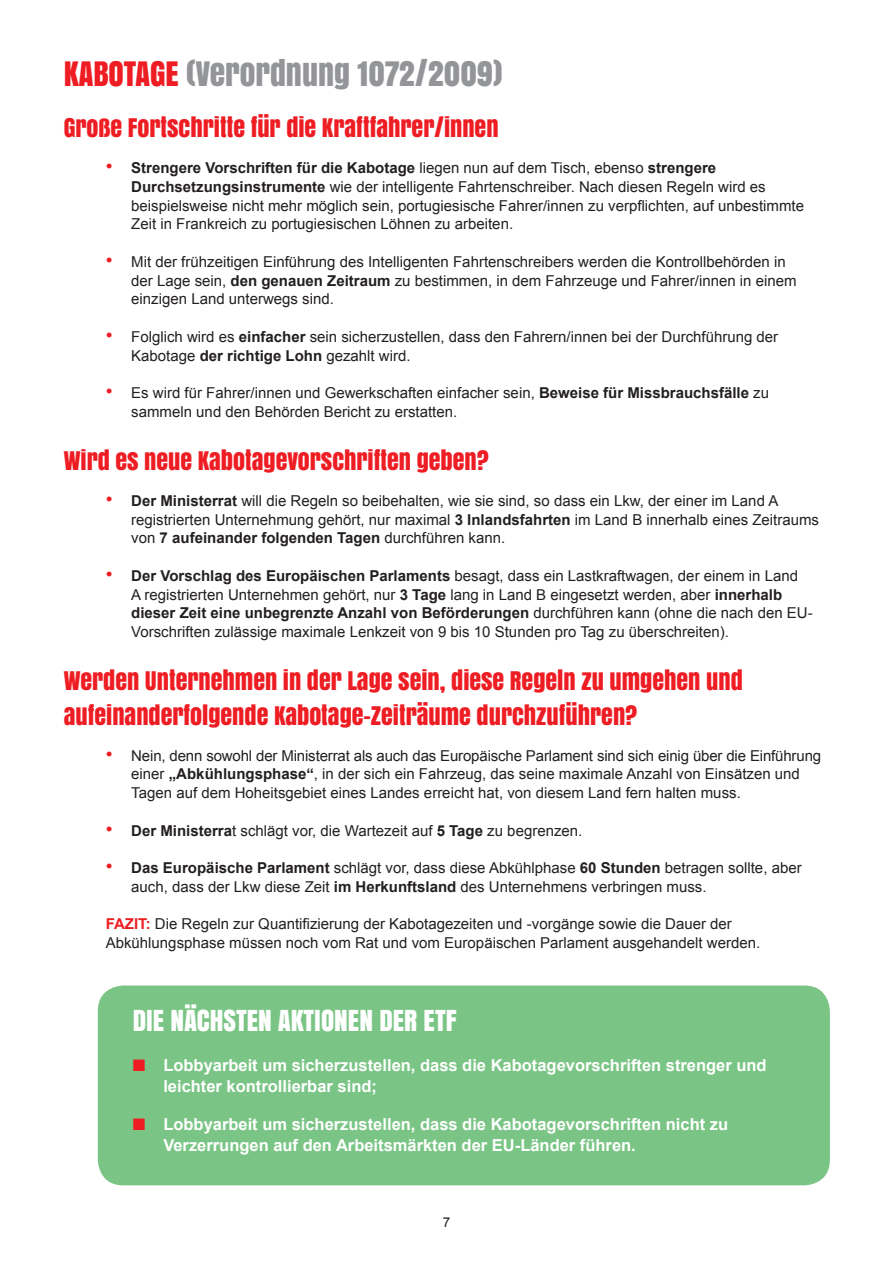
<style>
.page{position:relative;width:893px;height:1263px;background:#fff}
.page>*{position:absolute;margin:0;border:0;box-sizing:border-box;transform-origin:0 0}
._5_Bhead{font:31.5px "Anton";color:#939598}
._0_normal{font:27px "Anton";color:#fff}
._6_C-Head{font:24px/34.5px "Anton";color:#ee1d23}
._0_normal-2{font:700 16.5px/21px "Arial";color:#fff}
._3_item{font:15px/18.8px "Arial";color:#231f20}
._0_normal-3{font:15px/18.8px "Arial";color:#231f20}
.t1{font:13.5px "Arial";color:#231f20}
.s1{color:#ee1d23}
.s2{font-size:19.5px;color:#ee1d23}
.s3{font-weight:700}
.s4{font-weight:700;color:#ee1d23}
</style>
<div class="page">
<div style="left:98px;top:985px;width:732px;height:200px;background:#7ac585;border-radius:26px"></div>
<p class="_5_Bhead" style="left:64px;top:49px;width:441px"><span class="s1">KABOTAGE</span> (VERORDNUNG 1072/2009)</p>
<p class="_6_C-Head" style="left:64px;top:110px;width:436px">GROßE FORTSCHRITTE FÜR DIE KRAFTFAHRER/INNEN</p>
<p class="_3_item" style="left:131px;top:159px;width:674px;text-indent:-26px"><span class="s2">•</span> <span class="s3">Strengere Vorschriften für die Kabotage</span> liegen nun auf dem Tisch, ebenso <span class="s3">strengere Durchsetzungsinstrumente</span> wie der intelligente Fahrtenschreiber. Nach diesen Regeln wird es beispielsweise nicht mehr möglich sein, portugiesische Fahrer/innen zu verpflichten, auf unbestimmte Zeit in Frankreich zu portugiesischen Löhnen zu arbeiten.</p>
<p class="_3_item" style="left:131px;top:252px;width:667px;text-indent:-26px"><span class="s2">•</span> Mit der frühzeitigen Einführung des Intelligenten Fahrtenschreibers werden die Kontrollbehörden in der Lage sein, <span class="s3">den genauen Zeitraum</span> zu bestimmen, in dem Fahrzeuge und Fahrer/innen in einem einzigen Land unterwegs sind.</p>
<p class="_3_item" style="left:131px;top:327px;width:648px;text-indent:-26px"><span class="s2">•</span> Folglich wird es <span class="s3">einfacher</span> sein sicherzustellen, dass den Fahrern/innen bei der Durchführung der<br>Kabotage <span class="s3">der richtige Lohn</span> gezahlt wird.</p>
<p class="_3_item" style="left:131px;top:384px;width:639px;text-indent:-26px"><span class="s2">•</span> Es wird für Fahrer/innen und Gewerkschaften einfacher sein, <span class="s3">Beweise für Missbrauchsfälle</span> zu sammeln und den Behörden Bericht zu erstatten.</p>
<p class="_6_C-Head" style="left:64px;top:443px;width:427px">WIRD ES NEUE KABOTAGEVORSCHRIFTEN GEBEN?</p>
<p class="_3_item" style="left:131px;top:491px;width:689px;text-indent:-26px"><span class="s2">•</span> <span class="s3">Der Ministerrat</span> will die Regeln so beibehalten, wie sie sind, so dass ein Lkw, der einer im Land A registrierten Unternehmung gehört, nur maximal <span class="s3">3 Inlandsfahrten</span> im Land B innerhalb eines Zeitraums von <span class="s3">7 aufeinander folgenden Tagen</span> durchführen kann.</p>
<p class="_3_item" style="left:131px;top:566px;width:683px;text-indent:-26px"><span class="s2">•</span> <span class="s3">Der Vorschlag des Europäischen Parlaments</span> besagt, dass ein Lastkraftwagen, der einem in Land<br>A registrierten Unternehmen gehört, nur <span class="s3">3 Tage</span> lang in Land B eingesetzt werden, aber <span class="s3">innerhalb dieser Zeit eine unbegrenzte Anzahl von Beförderungen</span> durchführen kann (ohne die nach den EU-Vorschriften zulässige maximale Lenkzeit von 9 bis 10 Stunden pro Tag zu überschreiten).</p>
<p class="_6_C-Head" style="left:64px;top:663px;width:680px">WERDEN UNTERNEHMEN IN DER LAGE SEIN, DIESE REGELN ZU UMGEHEN UND<br>AUFEINANDERFOLGENDE KABOTAGE-ZEITRÄUME DURCHZUFÜHREN?</p>
<p class="_3_item" style="left:131px;top:746px;width:691px;text-indent:-26px"><span class="s2">•</span> Nein, denn sowohl der Ministerrat als auch das Europäische Parlament sind sich einig über die Einführung einer <span class="s3">„Abkühlungsphase“</span>, in der sich ein Fahrzeug, das seine maximale Anzahl von Einsätzen und<br>Tagen auf dem Hoheitsgebiet eines Landes erreicht hat, von diesem Land fern halten muss.</p>
<p class="_3_item" style="left:106px;top:821px;width:478px"><span class="s2">•</span> <span class="s3">Der Ministerra</span>t schlägt vor, die Wartezeit auf <span class="s3">5 Tage</span> zu begrenzen.</p>
<p class="_3_item" style="left:131px;top:859px;width:672px;text-indent:-26px"><span class="s2">•</span> <span class="s3">Das Europäische Parlament</span> schlägt vor, dass diese Abkühlphase <span class="s3">60 Stunden</span> betragen sollte, aber auch, dass der Lkw diese Zeit <span class="s3">im Herkunftsland</span> des Unternehmens verbringen muss.</p>
<p class="_0_normal-3" style="left:106px;top:915px;width:656px"><span class="s4">FAZIT:</span> Die Regeln zur Quantifizierung der Kabotagezeiten und -vorgänge sowie die Dauer der<br>Abkühlungsphase müssen noch vom Rat und vom Europäischen Parlament ausgehandelt werden.</p>
<p class="_0_normal" style="left:133px;top:999px;width:325px">DIE NÄCHSTEN AKTIONEN DER ETF</p>
<p class="_0_normal-2" style="left:163px;top:1055px;width:605px;text-indent:-31px"><span class="s1">■</span> Lobbyarbeit um sicherzustellen, dass die Kabotagevorschriften strenger und leichter kontrollierbar sind;</p>
<p class="_0_normal-2" style="left:163px;top:1114px;width:566px;text-indent:-31px"><span class="s1">■</span> Lobbyarbeit um sicherzustellen, dass die Kabotagevorschriften nicht zu<br>Verzerrungen auf den Arbeitsmärkten der EU-Länder führen.</p>
<p class="t1" style="left:443px;top:1213px;width:9px">7</p>
</div>
